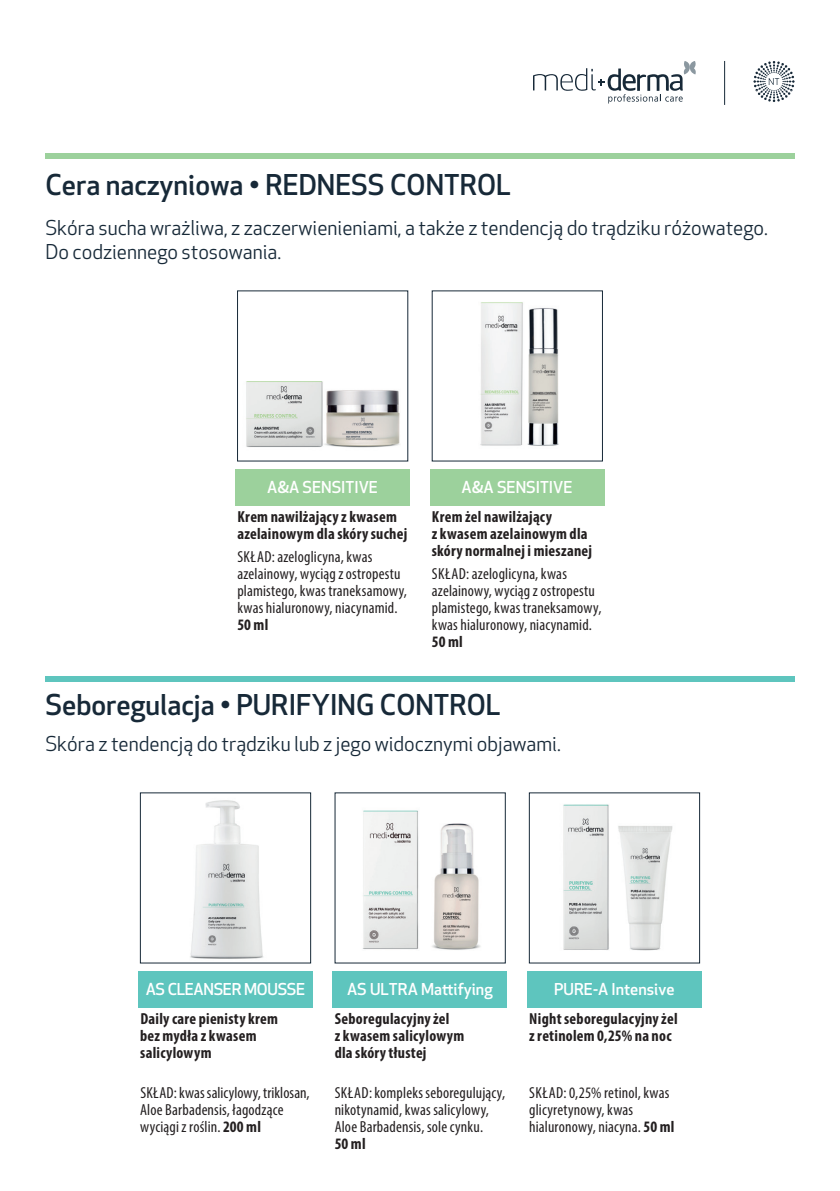
<style>
.page{position:relative;width:840px;height:1191px;background:#fff}
.page>*{position:absolute;margin:0;border:0;box-sizing:border-box;transform-origin:0 0}
.t1{font:500 28px "Apex New";color:#172938}
.t2{font:20px/24px "Apex New";color:#172938}
.t3{font:condensed 16px/17px "Myriad Pro";letter-spacing:.01em;color:#231f20}
.t4{font:700 condensed 16px/17px "Myriad Pro";letter-spacing:.015em;color:#231f20}
.t5{font:500 16px "Apex New";color:#fff}
.t6{font:500 16px "Apex New";letter-spacing:-.02em;color:#fff}
.s1{font-weight:700}
</style>
<div class="page">
<svg style="left:753px;top:61px;width:41px;height:41px"></svg>
<svg style="left:533px;top:61px;width:163px;height:42px"></svg>
<hr style="left:723px;top:61px;width:1px;height:44px;background:#172938">
<div style="left:45px;top:153px;width:749px;height:6px;background:#9cd19c"></div>
<img style="left:246px;top:381px;width:154px;height:67px">
<div style="left:235px;top:469px;width:174px;height:20px;background:#9cd19c"></div>
<div style="left:235px;top:485px;width:174px;height:20px;background:#9cd19c"></div>
<img style="left:480px;top:302px;width:79px;height:144px">
<div style="left:429px;top:469px;width:175px;height:20px;background:#9cd19c"></div>
<div style="left:429px;top:485px;width:175px;height:20px;background:#9cd19c"></div>
<div style="left:45px;top:676px;width:749px;height:6px;background:#5ec5be"></div>
<img style="left:563px;top:804px;width:110px;height:147px">
<div style="left:526px;top:971px;width:175px;height:20px;background:#5ec5be"></div>
<div style="left:526px;top:987px;width:175px;height:20px;background:#5ec5be"></div>
<img style="left:190px;top:800px;width:74px;height:159px">
<div style="left:140px;top:792px;width:171px;height:171px;border:1px solid #172938"></div>
<div style="left:138px;top:971px;width:174px;height:20px;background:#5ec5be"></div>
<div style="left:138px;top:987px;width:174px;height:20px;background:#5ec5be"></div>
<img style="left:362px;top:810px;width:119px;height:140px">
<div style="left:332px;top:971px;width:175px;height:20px;background:#5ec5be"></div>
<div style="left:332px;top:987px;width:175px;height:20px;background:#5ec5be"></div>
<p class="t1" style="left:45px;top:166px;width:466px">Cera naczyniowa • REDNESS CONTROL</p>
<p class="t2" style="left:45px;top:215px;width:723px">Skóra sucha wrażliwa, z zaczerwienieniami, a także z tendencją do trądziku różowatego.<br>Do codziennego stosowania.</p>
<p class="t5" style="left:267px;top:476px;width:112px">A&amp;A SENSITIVE</p>
<p class="t4" style="left:237px;top:508px;width:171px">Krem nawilżający z kwasem azelainowym dla skóry suchej</p>
<p class="t3" style="left:237px;top:547px;width:171px">SKŁAD: azeloglicyna, kwas azelainowy, wyciąg z ostropestu plamistego, kwas traneksamowy, kwas hialuronowy, niacynamid.<br><span class="s1">50 ml</span></p>
<p class="t5" style="left:461px;top:476px;width:112px">A&amp;A SENSITIVE</p>
<p class="t4" style="left:431px;top:508px;width:121px">Krem żel nawilżający</p>
<p class="t4" style="left:431px;top:525px;width:162px">z kwasem azelainowym dla skóry normalnej i mieszanej</p>
<p class="t3" style="left:431px;top:564px;width:171px">SKŁAD: azeloglicyna, kwas azelainowy, wyciąg z ostropestu plamistego, kwas traneksamowy, kwas hialuronowy, niacynamid.<br><span class="s1">50 ml</span></p>
<p class="t1" style="left:45px;top:686px;width:456px">Seboregulacja • PURIFYING CONTROL</p>
<p class="t2" style="left:45px;top:731px;width:516px">Skóra z tendencją do trądziku lub z jego widocznymi objawami.</p>
<p class="t6" style="left:146px;top:978px;width:161px">AS CLEANSER MOUSSE</p>
<p class="t4" style="left:140px;top:1009px;width:139px">Daily care pienisty krem</p>
<p class="t4" style="left:140px;top:1026px;width:118px">bez mydła z kwasem salicylowym</p>
<p class="t3" style="left:140px;top:1083px;width:171px">SKŁAD: kwas salicylowy, triklosan,<br>Aloe Barbadensis, łagodzące wyciągi z roślin. <span class="s1">200 ml</span></p>
<p class="t5" style="left:347px;top:978px;width:147px">AS ULTRA Mattifying</p>
<p class="t4" style="left:334px;top:1009px;width:116px">Seboregulacyjny żel</p>
<p class="t4" style="left:334px;top:1026px;width:131px">z kwasem salicylowym</p>
<p class="t4" style="left:334px;top:1043px;width:93px">dla skóry tłustej</p>
<p class="t3" style="left:334px;top:1083px;width:172px">SKŁAD: kompleks seboregulujący, nikotynamid, kwas salicylowy,<br>Aloe Barbadensis, sole cynku.</p>
<p class="t4" style="left:334px;top:1134px;width:32px">50 ml</p>
<p class="t5" style="left:554px;top:978px;width:122px">PURE-A Intensive</p>
<p class="t4" style="left:529px;top:1009px;width:150px">Night seboregulacyjny żel</p>
<p class="t4" style="left:529px;top:1026px;width:144px">z retinolem 0,25% na noc</p>
<p class="t3" style="left:529px;top:1083px;width:147px">SKŁAD: 0,25% retinol, kwas glicyretynowy, kwas hialuronowy, niacyna. <span class="s1">50 ml</span></p>
</div>
